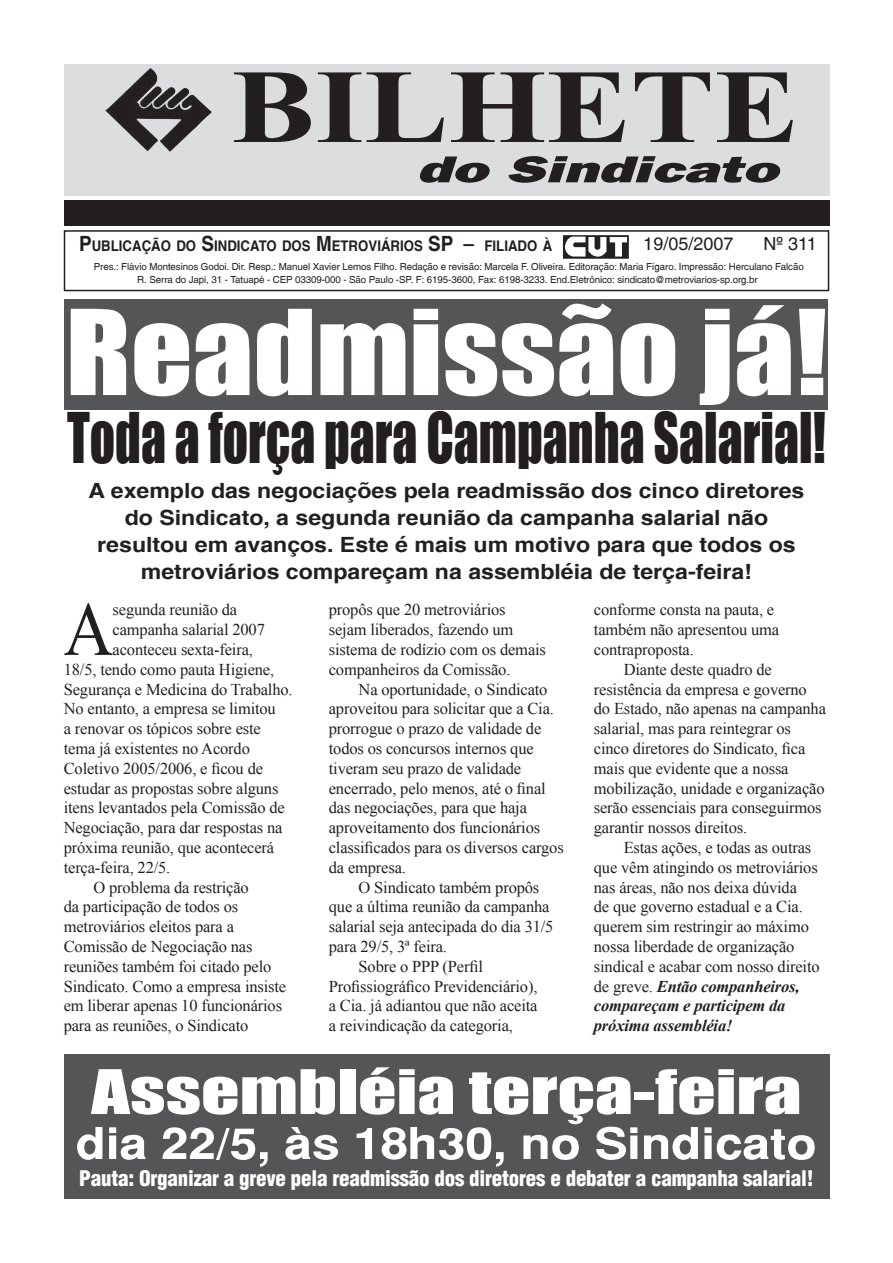
<style>
.page{position:relative;width:893px;height:1263px;background:#fff}
.page>*{position:absolute;margin:0;border:0;box-sizing:border-box;transform-origin:0 0}
.t1{font:109.2px "Impact";color:#fff;scale:1.11 1}
.t2{font:700 105px "Times New Roman";color:#231f20;scale:1.2 1}
.t3{font:76.35px "Times New Roman";color:#231f20;scale:.9 1}
.t4{font:64.2px "Impact";color:#231f20;scale:.77 1}
.t5{font:56.7px "Impact";color:#fff;scale:1.33 1}
.t6{font:700 43.2px "Switzerland Narrow";color:#fff;scale:1.39 1}
.t7{font:italic 800 37.5px "Frankfurt Gothic";color:#231f20;scale:1.6 1}
.t8{font:700 21px/27px "Switzerland";color:#231f20;text-align:center;scale:1.1 1}
.t9{font:21px "Switzerland Cond Black Plain";letter-spacing:-.01em;color:#fff}
.t10{font:18px "Switzerland Plain";color:#231f20}
.t11{font:16.5px/19.8px "Times New Roman";letter-spacing:-.01em;color:#231f20}
.t12{font:700 14.7px "Switzerland";color:#231f20;scale:.9 1}
.t13{font:9.75px/12.8px "Switzerland Plain";letter-spacing:-.01em;color:#231f20;text-align:center}
.s1{font-size:21px}
.s2{font-weight:700;font-style:italic}
</style>
<div class="page">
<div style="left:64px;top:299px;width:764px;height:111px;background:#545557"></div>
<div style="left:64px;top:64px;width:765px;height:132px;background:#dcdddf"></div>
<div style="left:64px;top:230px;width:765px;height:61px;border:2px solid #231f20"></div>
<div style="left:64px;top:200px;width:766px;height:25px;background:#231f20"></div>
<img style="left:105px;top:68px;width:106px;height:84px">
<img style="left:563px;top:235px;width:65px;height:23px">
<div style="left:64px;top:1054px;width:765px;height:145px;background:#545557"></div>
<h2 class="t2" style="left:231px;top:34px;width:474px">BILHETE</h2>
<h3 class="t7" style="left:417px;top:147px;width:227px">do Sindicato</h3>
<p class="t12" style="left:79px;top:237px;width:527px"><span class="s1">P</span>UBLICAÇÃO DO <span class="s1">S</span>INDICATO DOS <span class="s1">M</span>ETROVIÁRIOS <span class="s1">SP –</span> FILIADO À</p>
<p class="t10" style="left:643px;top:233px;width:92px">19/05/2007</p>
<p class="t10" style="left:763px;top:233px;width:55px">Nº 311</p>
<p class="t13" style="left:94px;top:260px;width:711px">Pres.: Flávio Montesinos Godoi. Dir. Resp.: Manuel Xavier Lemos Filho. Redação e revisão: Marcela F. Oliveira. Editoração: Maria Fígaro. Impressão: Herculano Falcão<br>R. Serra do Japi, 31 - Tatuapé - CEP 03309-000 - São Paulo -SP. F: 6195-3600, Fax: 6198-3233. End.Eletrônico: sindicato@metroviarios-sp.org.br</p>
<h1 class="t1" style="left:66px;top:267px;width:688px">Readmissão já!</h1>
<h3 class="t4" style="left:67px;top:388px;width:987px">Toda a força para Campanha Salarial!</h3>
<p class="t8" style="left:89px;top:477px;width:652px">A exemplo das negociações pela readmissão dos cinco diretores do Sindicato, a segunda reunião da campanha salarial não resultou em avanços. Este é mais um motivo para que todos os metroviários compareçam na assembléia de terça-feira!</p>
<h3 class="t3" style="left:64px;top:578px;width:57px">A</h3>
<p class="t11" style="left:113px;top:600px;width:126px">segunda reunião da</p>
<p class="t11" style="left:113px;top:619px;width:154px">campanha salarial 2007</p>
<p class="t11" style="left:113px;top:639px;width:142px">aconteceu sexta-feira,</p>
<p class="t11" style="left:64px;top:659px;width:212px">18/5, tendo como pauta Higiene,</p>
<p class="t11" style="left:64px;top:679px;width:230px">Segurança e Medicina do Trabalho.</p>
<p class="t11" style="left:64px;top:699px;width:214px">No entanto, a empresa se limitou</p>
<p class="t11" style="left:64px;top:718px;width:199px">a renovar os tópicos sobre este</p>
<p class="t11" style="left:64px;top:738px;width:188px">tema já existentes no Acordo</p>
<p class="t11" style="left:64px;top:758px;width:201px">Coletivo 2005/2006, e ficou de</p>
<p class="t11" style="left:64px;top:778px;width:216px">estudar as propostas sobre alguns</p>
<p class="t11" style="left:64px;top:798px;width:223px">itens levantados pela Comissão de</p>
<p class="t11" style="left:64px;top:817px;width:220px">Negociação, para dar respostas na</p>
<p class="t11" style="left:64px;top:837px;width:212px">próxima reunião, que acontecerá</p>
<p class="t11" style="left:64px;top:857px;width:108px">terça-feira, 22/5.</p>
<p class="t11" style="left:94px;top:877px;width:157px">O problema da restrição</p>
<p class="t11" style="left:64px;top:897px;width:176px">da participação de todos os</p>
<p class="t11" style="left:64px;top:916px;width:172px">metroviários eleitos para a</p>
<p class="t11" style="left:64px;top:936px;width:190px">Comissão de Negociação nas</p>
<p class="t11" style="left:64px;top:956px;width:209px">reuniões também foi citado pelo</p>
<p class="t11" style="left:64px;top:976px;width:224px">Sindicato. Como a empresa insiste</p>
<p class="t11" style="left:64px;top:996px;width:220px">em liberar apenas 10 funcionários</p>
<p class="t11" style="left:64px;top:1015px;width:186px">para as reuniões, o Sindicato</p>
<p class="t11" style="left:329px;top:600px;width:219px">propôs que 20 metroviários sejam liberados, fazendo um sistema de rodízio com os demais companheiros da Comissão.</p>
<p class="t11" style="left:329px;top:679px;width:236px;text-indent:30px">Na oportunidade, o Sindicato aproveitou para solicitar que a Cia. prorrogue o prazo de validade de todos os concursos internos que tiveram seu prazo de validade encerrado, pelo menos, até o final das negociações, para que haja aproveitamento dos funcionários classificados para os diversos cargos da empresa.</p>
<p class="t11" style="left:359px;top:877px;width:182px">O Sindicato também propôs</p>
<p class="t11" style="left:329px;top:897px;width:222px">que a última reunião da campanha</p>
<p class="t11" style="left:329px;top:916px;width:226px">salarial seja antecipada do dia 31/5</p>
<p class="t11" style="left:329px;top:936px;width:120px">para 29/5, 3ª feira.</p>
<p class="t11" style="left:359px;top:956px;width:126px">Sobre o PPP (Perfil</p>
<p class="t11" style="left:329px;top:976px;width:210px">Profissiográfico Previdenciário),</p>
<p class="t11" style="left:329px;top:996px;width:210px">a Cia. já adiantou que não aceita</p>
<p class="t11" style="left:329px;top:1015px;width:186px">a reivindicação da categoria,</p>
<p class="t11" style="left:594px;top:600px;width:187px">conforme consta na pauta, e também não apresentou uma contraproposta.</p>
<p class="t11" style="left:594px;top:659px;width:234px;text-indent:30px">Diante deste quadro de resistência da empresa e governo do Estado, não apenas na campanha salarial, mas para reintegrar os cinco diretores do Sindicato, fica mais que evidente que a nossa mobilização, unidade e organização serão essenciais para conseguirmos garantir nossos direitos.</p>
<p class="t11" style="left:594px;top:837px;width:227px;text-indent:30px">Estas ações, e todas as outras que vêm atingindo os metroviários nas áreas, não nos deixa dúvida<br>de que governo estadual e a Cia. querem sim restringir ao máximo nossa liberdade de organização sindical e acabar com nosso direito de greve. <span class="s2">Então companheiros, compareçam e participem da próxima assembléia!</span></p>
<h3 class="t5" style="left:91px;top:1048px;width:535px">Assembléia terça-feira</h3>
<h3 class="t6" style="left:76px;top:1118px;width:535px">dia 22/5, às 18h30, no Sindicato</h3>
<p class="t9" style="left:79px;top:1165px;width:736px">Pauta: Organizar a greve pela readmissão dos diretores e debater a campanha salarial!</p>
</div>
